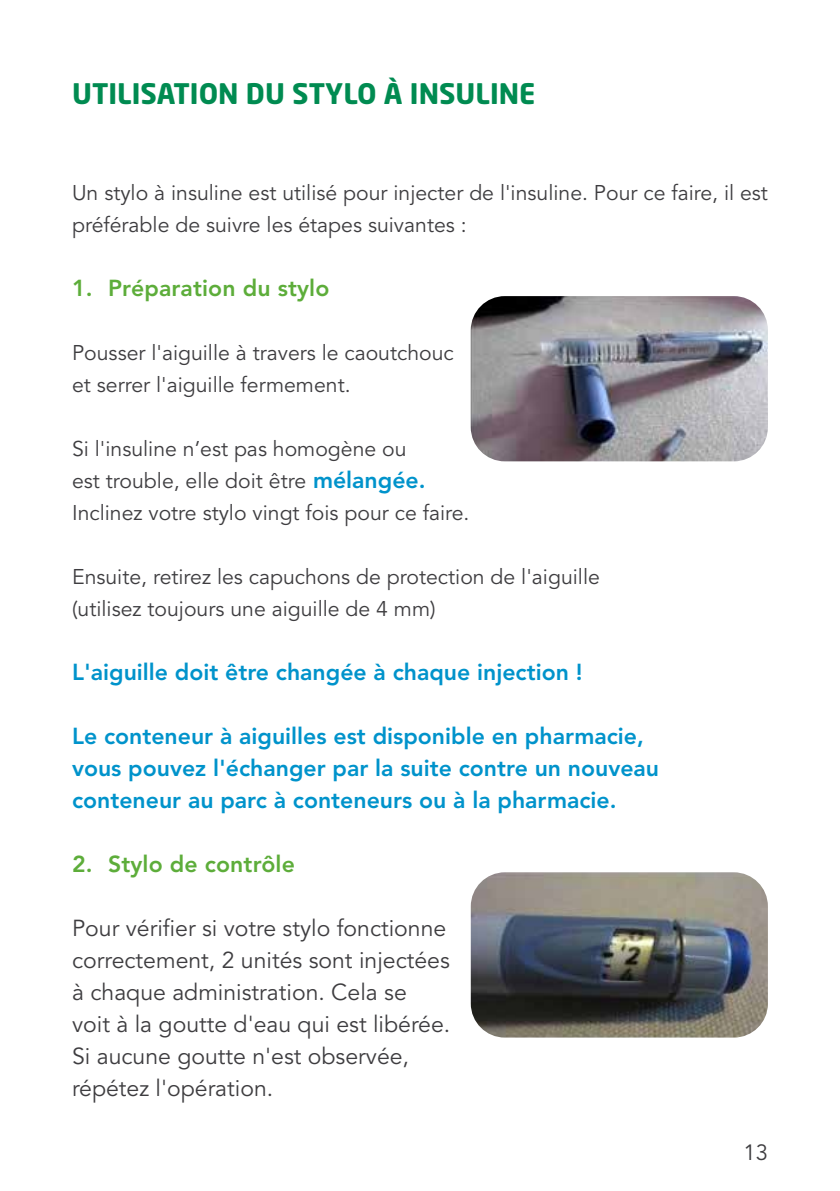
<style>
.page{position:relative;width:840px;height:1191px;background:#fff}
.page>*{position:absolute;margin:0;border:0;box-sizing:border-box;transform-origin:0 0}
.t1{font:700 28px "Neo Sans Pro";color:#008b51}
.t2{font:800 23px/32px "Avenir LT Std";color:#0093cb}
.t3{font:23px/32px "Avenir LT Std";color:#3e3d40}
.t4{font:800 23px "Avenir LT Std";letter-spacing:.005em;color:#5dad3a}
.t5{font:22px "Avenir LT Std";color:#3e3d40}
.t6{font:21.2px/32px "Avenir LT Std";color:#3e3d40}
.s1{font-weight:800;font-size:23px;color:#0093cb}
</style>
<div class="page">
<img style="left:470px;top:296px;width:297px;height:165px">
<img style="left:470px;top:872px;width:297px;height:165px">
<h1 class="t1" style="left:72px;top:76px;width:464px">UTILISATION DU STYLO À INSULINE</h1>
<p class="t6" style="left:72px;top:177px;width:697px">Un stylo à insuline est utilisé pour injecter de l'insuline. Pour ce faire, il est préférable de suivre les étapes suivantes :</p>
<p class="t4" style="left:72px;top:274px;width:259px">1. Préparation du stylo</p>
<p class="t6" style="left:72px;top:337px;width:383px">Pousser l'aiguille à travers le caoutchouc et serrer l'aiguille fermement.</p>
<p class="t6" style="left:72px;top:433px;width:398px">Si l'insuline n’est pas homogène ou<br>est trouble, elle doit être <span class="s1">mélangée.<br></span>Inclinez votre stylo vingt fois pour ce faire.</p>
<p class="t6" style="left:72px;top:561px;width:529px">Ensuite, retirez les capuchons de protection de l'aiguille (utilisez toujours une aiguille de 4 mm)</p>
<p class="t2" style="left:72px;top:656px;width:511px">L'aiguille doit être changée à chaque injection !</p>
<p class="t2" style="left:72px;top:720px;width:588px">Le conteneur à aiguilles est disponible en pharmacie, vous pouvez l'échanger par la suite contre un nouveau conteneur au parc à conteneurs ou à la pharmacie.</p>
<p class="t4" style="left:72px;top:850px;width:224px">2. Stylo de contrôle</p>
<p class="t3" style="left:72px;top:913px;width:379px">Pour vérifier si votre stylo fonctionne correctement, 2 unités sont injectées à chaque administration. Cela se voit à la goutte d'eau qui est libérée.<br>Si aucune goutte n'est observée, répétez l'opération.</p>
<p class="t5" style="left:743px;top:1140px;width:26px">13</p>
</div>
